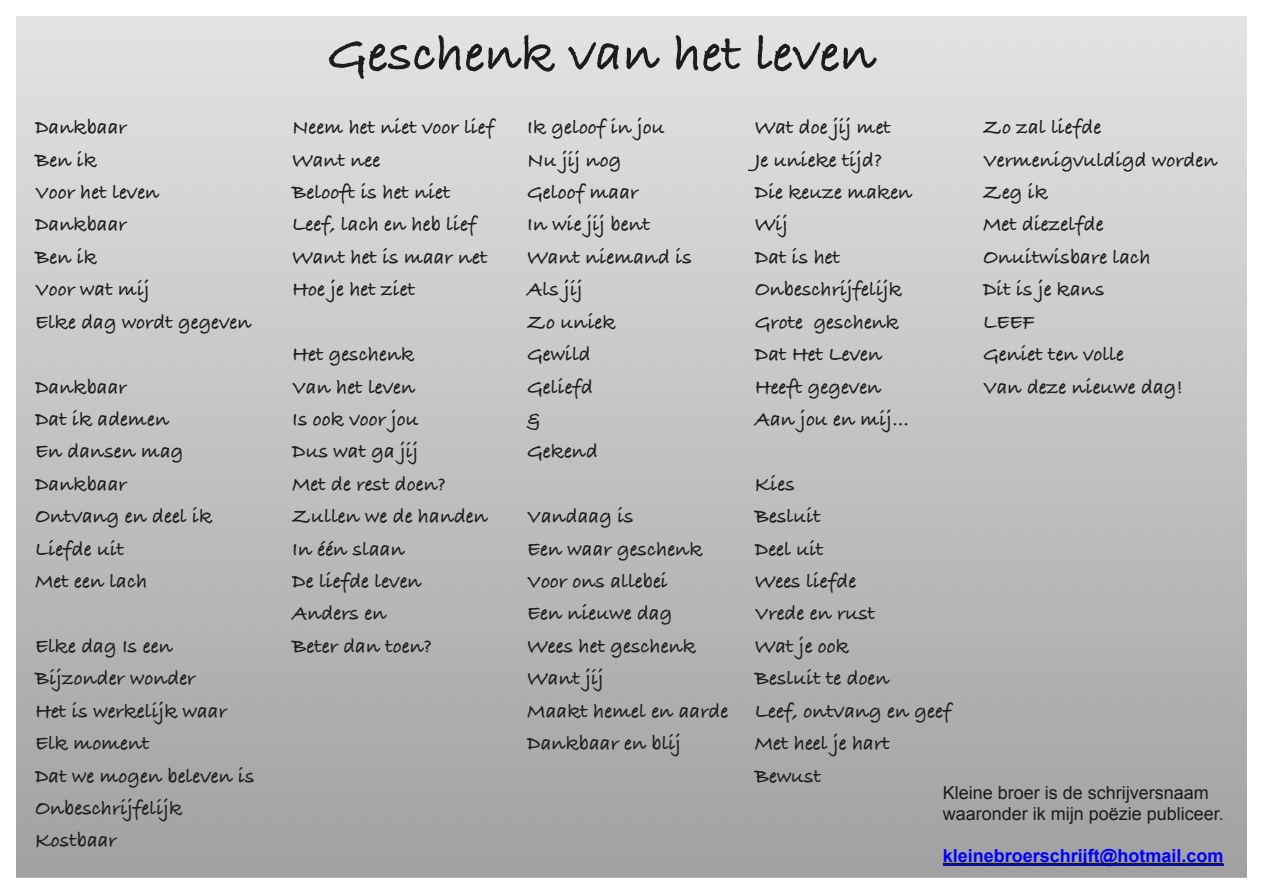
<style>
.page{position:relative;width:1263px;height:893px;background:#fff}
.page>*{position:absolute;margin:0;border:0;box-sizing:border-box;transform-origin:0 0}
.t1{font:700 54px "Bradley Hand ITCTT";color:#1c1c1c}
.t2{font:700 21px/32.4px "Bradley Hand ITCTT";color:#1c1c1c}
.t3{font:18px/21px "Arial";color:#1c1c1c}
.t4{font:700 18px "Arial";color:#00f}
</style>
<div class="page">
<img style="left:16px;top:17px;width:1230px;height:860px">
<hr style="left:943px;top:863px;width:280px;height:2px;background:#00f">
<hr style="left:943px;top:862px;width:280px;height:2px;background:#1c1c1c">
<p class="t2" style="left:35px;top:112px;width:218px">Dankbaar<br>Ben ik<br>Voor het leven<br>Dankbaar<br>Ben ik<br>Voor wat mĳ<br>Elke dag wordt gegeven</p>
<p class="t2" style="left:35px;top:371px;width:179px">Dankbaar<br>Dat ik ademen<br>En dansen mag<br>Dankbaar<br>Ontvang en deel ik<br>Liefde uit<br>Met een lach</p>
<p class="t2" style="left:35px;top:631px;width:221px">Elke dag Is een<br>Bĳzonder wonder<br>Het is werkelĳk waar<br>Elk moment<br>Dat we mogen beleven is<br>Onbeschrĳfelĳk<br>Kostbaar</p>
<h1 class="t1" style="left:327px;top:23px;width:551px">Geschenk van het leven</h1>
<p class="t2" style="left:292px;top:112px;width:204px">Neem het niet voor lief<br>Want nee<br>Belooft is het niet<br>Leef, lach en heb lief<br>Want het is maar net<br>Hoe je het ziet</p>
<p class="t2" style="left:527px;top:112px;width:166px">Ik geloof in jou<br>Nu jĳ nog<br>Geloof maar<br>In wie jĳ bent<br>Want niemand is<br>Als jĳ<br>Zo uniek<br>Gewild<br>Geliefd<br>&amp;<br>Gekend</p>
<p class="t2" style="left:755px;top:112px;width:159px">Wat doe jĳ met<br>Je unieke tĳd?<br>Die keuze maken<br>Wĳ<br>Dat is het<br>Onbeschrĳfelĳk<br>Grote geschenk<br>Dat Het Leven<br>Heeft gegeven<br>Aan jou en mĳ…</p>
<p class="t2" style="left:292px;top:339px;width:197px">Het geschenk<br>Van het leven<br>Is ook voor jou<br>Dus wat ga jĳ<br>Met de rest doen?<br>Zullen we de handen<br>In één slaan<br>De liefde leven<br>Anders en<br>Beter dan toen?</p>
<p class="t2" style="left:755px;top:469px;width:198px">Kies<br>Besluit<br>Deel uit<br>Wees liefde<br>Vrede en rust<br>Wat je ook<br>Besluit te doen<br>Leef, ontvang en geef<br>Met heel je hart<br>Bewust</p>
<p class="t2" style="left:527px;top:501px;width:203px">Vandaag is<br>Een waar geschenk<br>Voor ons allebei<br>Een nieuwe dag<br>Wees het geschenk<br>Want jĳ<br>Maakt hemel en aarde<br>Dankbaar en blĳ</p>
<p class="t2" style="left:983px;top:112px;width:236px">Zo zal liefde<br>Vermenigvuldigd worden<br>Zeg ik<br>Met diezelfde<br>Onuitwisbare lach<br>Dit is je kans<br>LEEF<br>Geniet ten volle<br>Van deze nieuwe dag!</p>
<p class="t3" style="left:943px;top:783px;width:283px">Kleine broer is de schrĳversnaam waaronder ik mĳn poëzie publiceer.</p>
<p class="t4" style="left:943px;top:848px;width:282px">kleinebroerschrĳft@hotmail.com</p>
</div>
